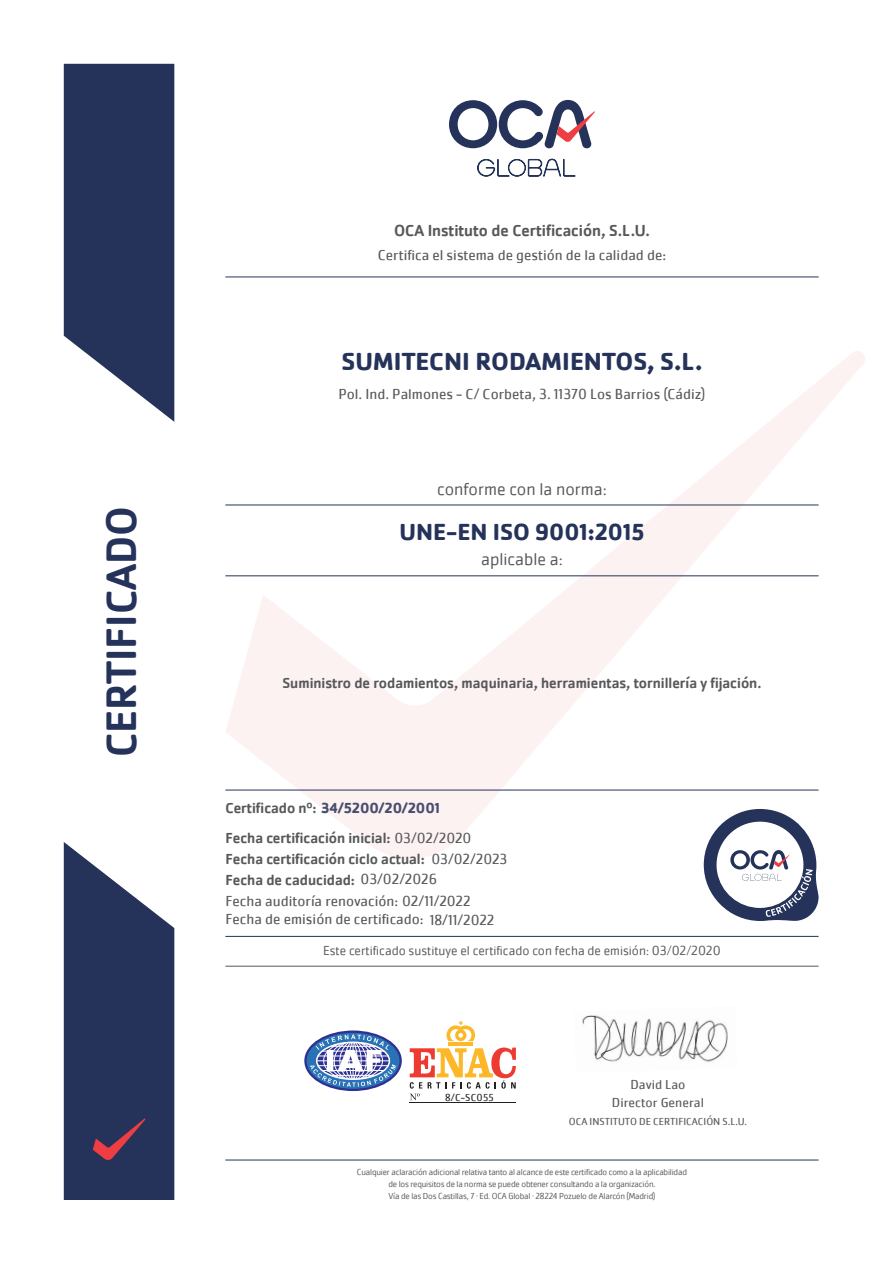
<style>
.page{position:relative;width:893px;height:1263px;background:#fff}
.page>*{position:absolute;margin:0;border:0;box-sizing:border-box;transform-origin:0 0}
.t1{font:500 43.95px "Cachet Pro";color:#25335a}
.t2{font:700 25.5px "Cachet Pro";color:#25335a}
.t3{font:700 24px "Cachet Pro";color:#25335a}
.t4{font:300 18px "Cachet Pro";color:#57585a}
.t5{font:500 16.5px "Cachet Pro";color:#57585a}
.t6{font:500 15px "Cachet Pro";color:#57585a}
.t7{font:15px "Cachet Pro";color:#57585a}
.t8{font:700 15px "Cachet Pro";color:#494e6e}
.t9{font:300 13.5px "Cachet Pro";color:#57585a}
.t10{font:13.5px "Cachet Pro";color:#57585a}
.t11{font:10.5px "Cachet Pro";color:#57585a}
.t12{font:10.5px "Cachet Pro";letter-spacing:.025em;color:#231f20}
.t13{font:300 9px "Cachet Pro";letter-spacing:-.02em;color:#57585a}
.s1{font-weight:500;color:#57585a}
.s2{font-weight:400}
</style>
<div class="page">
<svg style="left:225px;top:351px;width:640px;height:507px"></svg>
<svg style="left:64px;top:64px;width:110px;height:358px;background:#3f4b6d"></svg>
<svg style="left:449px;top:100px;width:146px;height:48px"></svg>
<svg style="left:477px;top:159px;width:99px;height:18px"></svg>
<svg style="left:64px;top:842px;width:110px;height:358px;background:#414b6d"></svg>
<hr style="left:225px;top:277px;width:594px;height:1px;background:#25335a">
<hr style="left:225px;top:575px;width:594px;height:1px;background:#25335a">
<hr style="left:225px;top:505px;width:594px;height:1px;background:#25335a">
<hr style="left:225px;top:1160px;width:594px;height:1px;background:#25335a">
<hr style="left:225px;top:790px;width:594px;height:1px;background:#25335a">
<hr style="left:225px;top:936px;width:594px;height:1px;background:#25335a">
<svg style="left:704px;top:809px;width:115px;height:112px"></svg>
<hr style="left:225px;top:966px;width:594px;height:1px;background:#57585a">
<hr style="left:449px;top:1042px;width:24px;height:4px;background:#fcb828">
<svg style="left:446px;top:1021px;width:29px;height:20px"></svg>
<hr style="left:410px;top:1102px;width:106px;height:1px;background:#231f20">
<svg style="left:410px;top:1047px;width:106px;height:53px"></svg>
<svg style="left:305px;top:1032px;width:96px;height:58px"></svg>
<div style="left:304px;top:1030px;width:98px;height:61px;border:2px solid #2e3092;border-radius:50%"></div>
<svg style="left:310px;top:1034px;width:86px;height:53px"></svg>
<img style="left:582px;top:1015px;width:146px;height:47px">
<p class="t1" style="left:96px;top:757px;width:253px;rotate:-90deg">CERTIFICADO</p>
<p class="t5" style="left:394px;top:221px;width:257px">OCA Instituto de Certificación, S.L.U.</p>
<p class="t7" style="left:378px;top:246px;width:290px">Certifica el sistema de gestión de la calidad de:</p>
<p class="t2" style="left:341px;top:345px;width:362px">SUMITECNI RODAMIENTOS, S.L.</p>
<p class="t7" style="left:338px;top:385px;width:368px">Pol. Ind. Palmones - C/ Corbeta, 3. 11370 Los Barrios (Cádiz)</p>
<p class="t4" style="left:437px;top:479px;width:171px">conforme con la norma:</p>
<p class="t3" style="left:399px;top:517px;width:246px">UNE-EN ISO 9001:2015</p>
<p class="t4" style="left:481px;top:549px;width:83px">aplicable a:</p>
<p class="t6" style="left:282px;top:675px;width:481px">Suministro de rodamientos, maquinaria, herramientas, tornillería y fijación.</p>
<p class="t8" style="left:225px;top:798px;width:216px"><span class="s1">Certificado nº:</span> 34/5200/20/2001</p>
<p class="t6" style="left:225px;top:829px;width:248px">Fecha certificación inicial: <span class="s2">03/02/2020</span></p>
<p class="t6" style="left:225px;top:850px;width:284px">Fecha certificación ciclo actual: <span class="s2">03/02/2023</span></p>
<p class="t6" style="left:225px;top:871px;width:213px">Fecha de caducidad: <span class="s2">03/02/2026</span></p>
<p class="t7" style="left:225px;top:892px;width:247px">Fecha auditoría renovación: 02/11/2022</p>
<p class="t7" style="left:225px;top:910px;width:271px">Fecha de emisión de certificado: 18/11/2022</p>
<p class="t9" style="left:323px;top:943px;width:399px">Este certificado sustituye el certificado con fecha de emisión: 03/02/2020</p>
<p class="t12" style="left:445px;top:1091px;width:50px">8/C-SC055</p>
<p class="t10" style="left:630px;top:1076px;width:56px">David Lao</p>
<p class="t11" style="left:569px;top:1115px;width:180px">OCA INSTITUTO DE CERTIFICACIÓN S.L.U.</p>
<p class="t10" style="left:612px;top:1094px;width:93px">Director General</p>
<p class="t13" style="left:357px;top:1166px;width:332px">Cualquier aclaración adicional relativa tanto al alcance de este certificado como a la aplicabilidad</p>
<p class="t13" style="left:388px;top:1178px;width:269px">de los requisitos de la norma se puede obtener consultando a la organización.</p>
<p class="t13" style="left:388px;top:1190px;width:268px">Vía de las Dos Castillas, 7 · Ed. OCA Global · 28224 Pozuelo de Alarcón (Madrid)</p>
</div>
